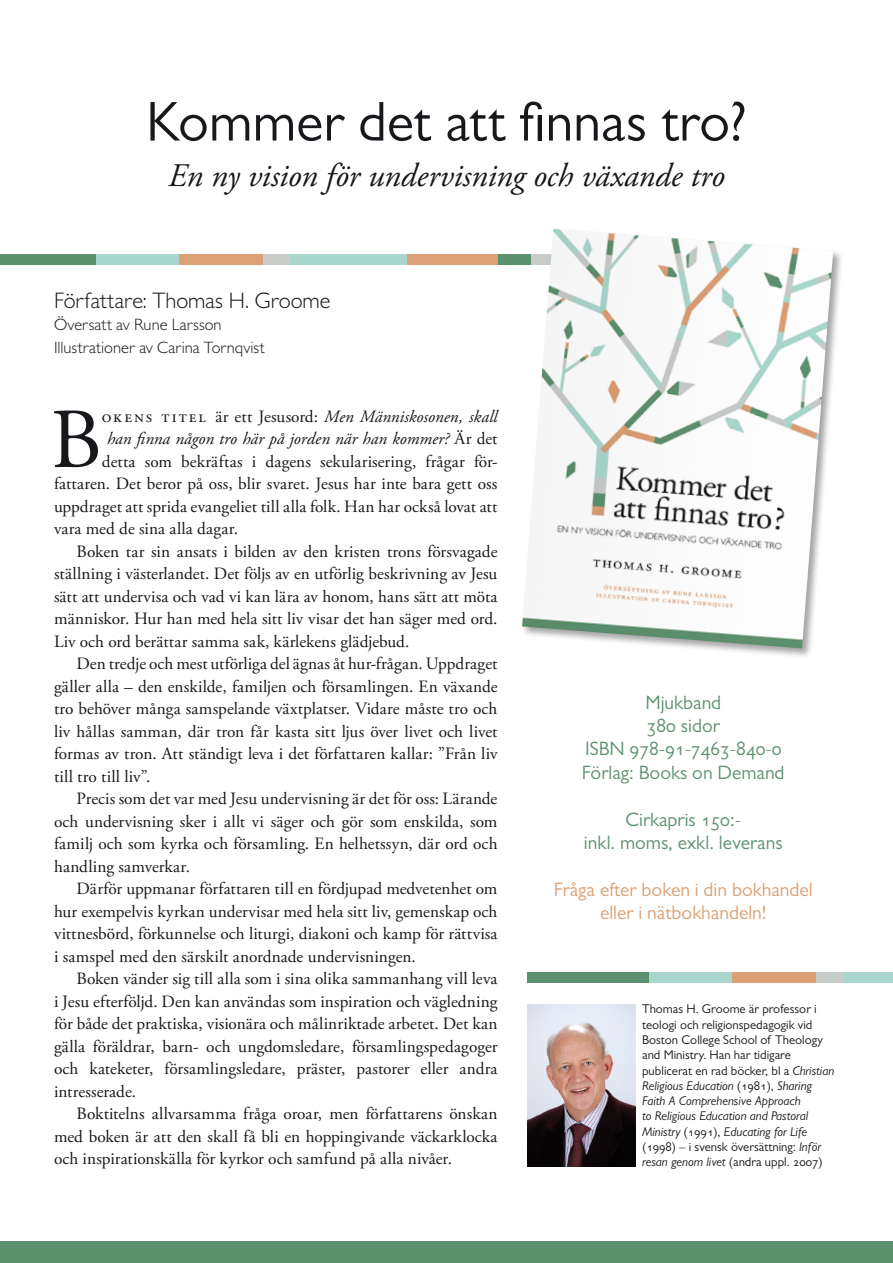
<style>
.page{position:relative;width:893px;height:1263px;background:#fff}
.page>*{position:absolute;margin:0;border:0;box-sizing:border-box;transform-origin:0 0}
.t1{font:85.05px "Adobe Garamond Pro";color:#1a171c}
.t2{font:56.4px "Gill Sans MT Pro";color:#1a171c}
.t3{font:italic 32.85px "Adobe Garamond Pro";letter-spacing:-.005em;color:#1a171c}
.t4{font:300 22.5px "Gill Sans MT Pro";color:#1a171c}
.t5{font:19.5px/23.4px "Gill Sans MT Pro";color:#5c916f;text-align:center}
.t6{font:19.5px/23.4px "Gill Sans MT Pro";color:#dba075;text-align:center}
.t7{font:17.25px "Adobe Garamond Pro";letter-spacing:.005em;color:#1a171c}
.t8{font:17.25px "Adobe Garamond Pro";letter-spacing:.1em;color:#1a171c}
.t9{font:italic 17.25px "Adobe Garamond Pro";letter-spacing:.005em;color:#1a171c}
.t10{font:300 16.5px/22.5px "Gill Sans MT Pro";color:#1a171c}
.t11{font:12.75px/15.3px "Gill Sans MT Pro";color:#1a171c}
.s1{font-style:italic}
.s2{font-style:normal}
</style>
<div class="page">
<div style="left:528px;top:973px;width:124px;height:10px;background:#5c916f"></div>
<div style="left:649px;top:973px;width:128px;height:10px;background:#a9d7cd"></div>
<div style="left:733px;top:973px;width:111px;height:10px;background:#dba075"></div>
<div style="left:817px;top:973px;width:76px;height:10px;background:#c8cdc9"></div>
<div style="left:844px;top:973px;width:49px;height:10px;background:#a9d7cd"></div>
<div style="left:0;top:255px;width:99px;height:10px;background:#5c916f"></div>
<div style="left:96px;top:255px;width:128px;height:10px;background:#a9d7cd"></div>
<div style="left:180px;top:255px;width:111px;height:10px;background:#dba075"></div>
<div style="left:264px;top:255px;width:124px;height:10px;background:#c8cdc9"></div>
<div style="left:291px;top:255px;width:124px;height:10px;background:#a9d7cd"></div>
<div style="left:407px;top:255px;width:124px;height:10px;background:#dba075"></div>
<div style="left:498px;top:255px;width:34px;height:10px;background:#5c916f"></div>
<img style="left:528px;top:1005px;width:107px;height:161px">
<div style="left:0;top:1242px;width:893px;height:21px;background:#5c916f"></div>
<div style="left:520px;top:227px;width:324px;height:432px;background:#1a171c;opacity:.4"></div>
<img style="left:522px;top:229px;width:311px;height:419px">
<h2 class="t2" style="left:146px;top:88px;width:602px">Kommer det att finnas tro?</h2>
<h3 class="t3" style="left:168px;top:156px;width:558px">En ny vision för undervisning och växande tro</h3>
<h3 class="t4" style="left:54px;top:286px;width:278px">Författare: Thomas H. Groome</h3>
<p class="t10" style="left:54px;top:313px;width:212px">Översatt av Rune Larsson<br>Illustrationer av Carina Tornqvist</p>
<h1 class="t1" style="left:50px;top:389px;width:53px">B</h1>
<p class="t8" style="left:102px;top:406px;width:397px">okens titel är ett Jesusord: <span class="s1">Men Människosonen, skall</span></p>
<p class="t9" style="left:107px;top:429px;width:392px">han finna någon tro här på jorden när han kommer? <span class="s2">Är det</span></p>
<p class="t7" style="left:102px;top:451px;width:397px">detta som bekräftas i dagens sekularisering, frågar för-</p>
<p class="t7" style="left:54px;top:474px;width:445px">fattaren. Det beror på oss, blir svaret. Jesus har inte bara gett oss</p>
<p class="t7" style="left:54px;top:496px;width:445px">uppdraget att sprida evangeliet till alla folk. Han har också lovat att</p>
<p class="t7" style="left:54px;top:519px;width:186px">vara med de sina alla dagar.</p>
<p class="t7" style="left:77px;top:541px;width:422px">Boken tar sin ansats i bilden av den kristen trons försvagade</p>
<p class="t7" style="left:54px;top:564px;width:445px">ställning i västerlandet. Det följs av en utförlig beskrivning av Jesu</p>
<p class="t7" style="left:54px;top:586px;width:445px">sätt att undervisa och vad vi kan lära av honom, hans sätt att möta</p>
<p class="t7" style="left:54px;top:609px;width:445px">människor. Hur han med hela sitt liv visar det han säger med ord.</p>
<p class="t7" style="left:54px;top:631px;width:357px">Liv och ord berättar samma sak, kärlekens glädjebud.</p>
<p class="t7" style="left:77px;top:653px;width:422px">Den tredje och mest utförliga del ägnas åt hur-frågan. Uppdraget</p>
<p class="t7" style="left:54px;top:676px;width:445px">gäller alla – den enskilde, familjen och församlingen. En växande</p>
<p class="t7" style="left:54px;top:698px;width:445px">tro behöver många samspelande växtplatser. Vidare måste tro och</p>
<p class="t7" style="left:54px;top:721px;width:445px">liv hållas samman, där tron får kasta sitt ljus över livet och livet</p>
<p class="t7" style="left:54px;top:743px;width:445px">formas av tron. Att ständigt leva i det författaren kallar: ”Från liv</p>
<p class="t7" style="left:54px;top:766px;width:98px">till tro till liv”.</p>
<p class="t7" style="left:77px;top:788px;width:422px">Precis som det var med Jesu undervisning är det för oss: Lärande</p>
<p class="t7" style="left:54px;top:811px;width:445px">och undervisning sker i allt vi säger och gör som enskilda, som</p>
<p class="t7" style="left:54px;top:833px;width:445px">familj och som kyrka och församling. En helhetssyn, där ord och</p>
<p class="t7" style="left:54px;top:856px;width:137px">handling samverkar.</p>
<p class="t7" style="left:77px;top:878px;width:422px">Därför uppmanar författaren till en fördjupad medvetenhet om</p>
<p class="t7" style="left:54px;top:901px;width:445px">hur exempelvis kyrkan undervisar med hela sitt liv, gemenskap och</p>
<p class="t7" style="left:54px;top:923px;width:445px">vittnesbörd, förkunnelse och liturgi, diakoni och kamp för rättvisa</p>
<p class="t7" style="left:54px;top:946px;width:363px">i samspel med den särskilt anordnade undervisningen.</p>
<p class="t7" style="left:77px;top:968px;width:422px">Boken vänder sig till alla som i sina olika sammanhang vill leva</p>
<p class="t7" style="left:54px;top:991px;width:445px">i Jesu efterföljd. Den kan användas som inspiration och vägledning</p>
<p class="t7" style="left:54px;top:1013px;width:445px">för både det praktiska, visionära och målinriktade arbetet. Det kan</p>
<p class="t7" style="left:54px;top:1036px;width:445px">gälla föräldrar, barn- och ungdomsledare, församlingspedagoger</p>
<p class="t7" style="left:54px;top:1058px;width:445px">och kateketer, församlingsledare, präster, pastorer eller andra</p>
<p class="t7" style="left:54px;top:1081px;width:84px">intresserade.</p>
<p class="t7" style="left:77px;top:1103px;width:423px">Boktitelns allvarsamma fråga oroar, men författarens önskan</p>
<p class="t7" style="left:54px;top:1126px;width:445px">med boken är att den skall få bli en hoppingivande väckarklocka</p>
<p class="t7" style="left:54px;top:1148px;width:400px">och inspirationskälla för kyrkor och samfund på alla nivåer.</p>
<p class="t5" style="left:582px;top:690px;width:204px">Mjukband<br>380 sidor<br>ISBN 978-91-7463-840-0<br>Förlag: Books on Demand</p>
<p class="t5" style="left:584px;top:807px;width:200px">Cirkapris 150:-<br>inkl. moms, exkl. leverans</p>
<p class="t6" style="left:554px;top:877px;width:260px">Fråga efter boken i din bokhandel eller i nätbokhandeln!</p>
<p class="t11" style="left:642px;top:1001px;width:194px">Thomas H. Groome är professor i teologi och religionspedagogik vid Boston College School of Theology and Ministry. Han har tidigare publicerat en rad böcker, bl a <span class="s1">Christian Religious Education</span> (1981), <span class="s1">Sharing Faith A Comprehensive Approach<br>to Religious Education and Pastoral Ministry</span> (1991), <span class="s1">Educating for Life </span>(1998) – i svensk översättning: <span class="s1">Inför resan genom livet</span> (andra uppl. 2007)</p>
</div>
